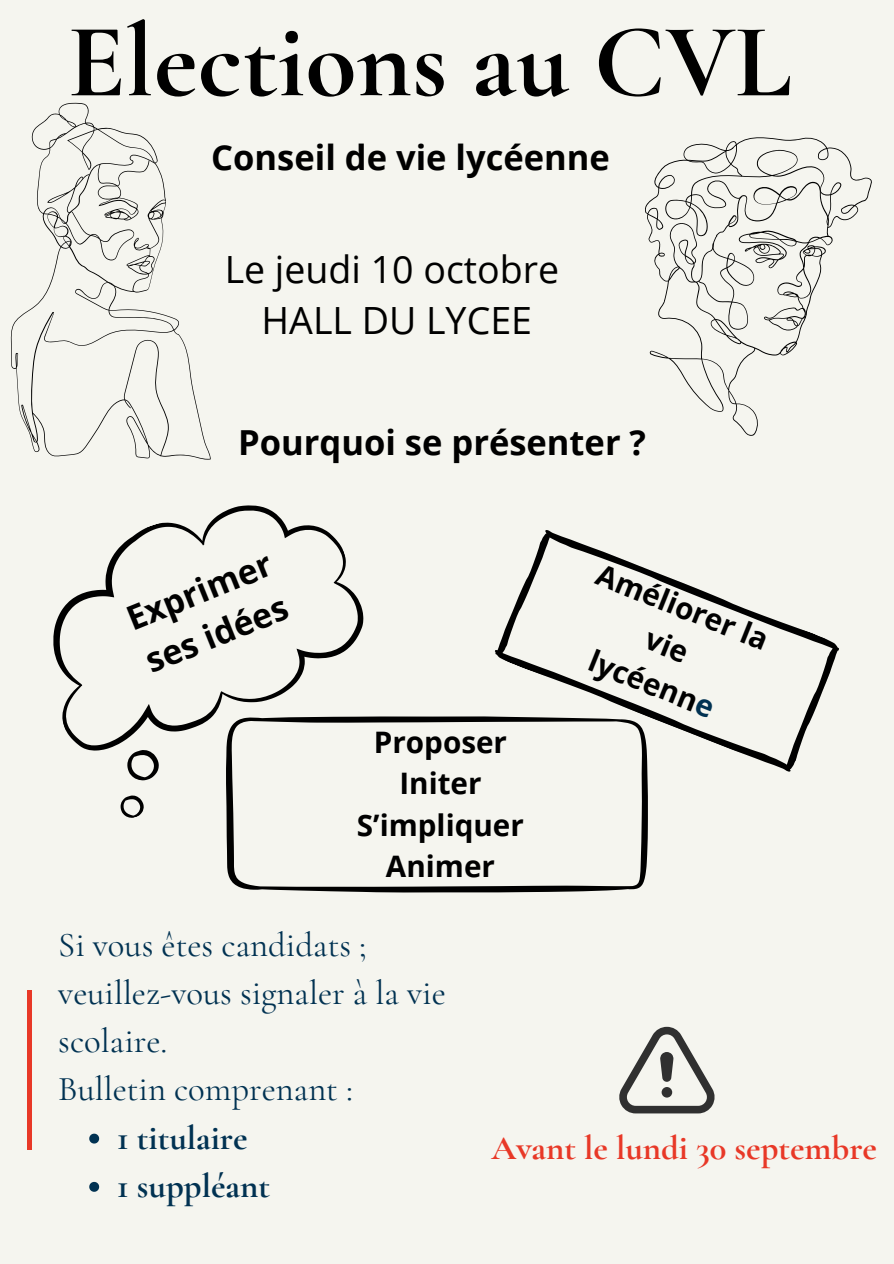
<style>
.page{position:relative;width:894px;height:1264px;background:#fff}
.page>*{position:absolute;margin:0;border:0;box-sizing:border-box;transform-origin:0 0}
.t1{font:700 105px "Cormorant Garamond";color:#000}
.t2{font:37.5px/51.8px "Open Sans";color:#000;text-align:center}
.t3{font:34.65px/48.2px "Cormorant Garamond";color:#013252}
.t4{font:700 34.65px "Cormorant Garamond";color:#e83827}
.t5{font:700 34.65px "Cormorant Garamond";color:#013252}
.t6{font:700 34.5px "Open Sans";color:#000}
.t7{font:700 33.6px/46.5px "Open Sans";color:#000}
.t8{font:700 29.55px/41.4px "Open Sans";color:#000;text-align:center}
.s1{color:#013252}
</style>
<div class="page">
<div style="left:0;top:0;width:893px;height:1263px;background:#f5f5ef"></div>
<svg style="left:645px;top:137px;width:226px;height:299px"></svg>
<svg style="left:11px;top:103px;width:200px;height:356px"></svg>
<hr style="left:28px;top:990px;width:4px;height:159px;background:#e83827">
<svg style="left:127px;top:765px;width:32px;height:16px"></svg>
<svg style="left:120px;top:795px;width:24px;height:23px"></svg>
<svg style="left:53px;top:505px;width:311px;height:260px"></svg>
<svg style="left:494px;top:530px;width:345px;height:242px"></svg>
<svg style="left:225px;top:716px;width:423px;height:176px"></svg>
<svg style="left:619px;top:1026px;width:96px;height:87px"></svg>
<svg style="left:89px;top:1133px;width:10px;height:10px"></svg>
<svg style="left:89px;top:1181px;width:10px;height:10px"></svg>
<h1 class="t1" style="left:68px;top:-2px;width:725px">Elections au CVL</h1>
<p class="t6" style="left:211px;top:134px;width:400px">Conseil de vie lycéenne</p>
<h2 class="t2" style="left:225px;top:242px;width:336px">Le jeudi 10 octobre<br>HALL DU LYCEE</h2>
<h1 class="t6" style="left:238px;top:418px;width:409px">Pourquoi se présenter ?</h1>
<p class="t7" style="left:119px;top:597px;width:155px;rotate:-22deg">Exprimer ses idées</p>
<p class="t8" style="left:374px;top:720px;width:135px">Proposer</p>
<p class="t8" style="left:399px;top:762px;width:84px">Initer</p>
<p class="t8" style="left:357px;top:803px;width:168px">S’impliquer</p>
<p class="t8" style="left:386px;top:845px;width:110px">Animer</p>
<p class="t8" style="left:605px;top:553px;width:184px;rotate:22deg">Améliorer la vie</p>
<h4 class="t8" style="left:598px;top:639px;width:134px;rotate:22deg">lycéenn<span class="s1">e</span></h4>
<p class="t3" style="left:58px;top:920px;width:389px">Si vous êtes candidats ; veuillez-vous signaler à la vie scolaire.<br>Bulletin comprenant :</p>
<h2 class="t5" style="left:117px;top:1116px;width:132px">1 titulaire</h2>
<h3 class="t5" style="left:117px;top:1164px;width:154px">1 suppléant</h3>
<p class="t4" style="left:491px;top:1127px;width:387px">Avant le lundi 30 septembre</p>
</div>
